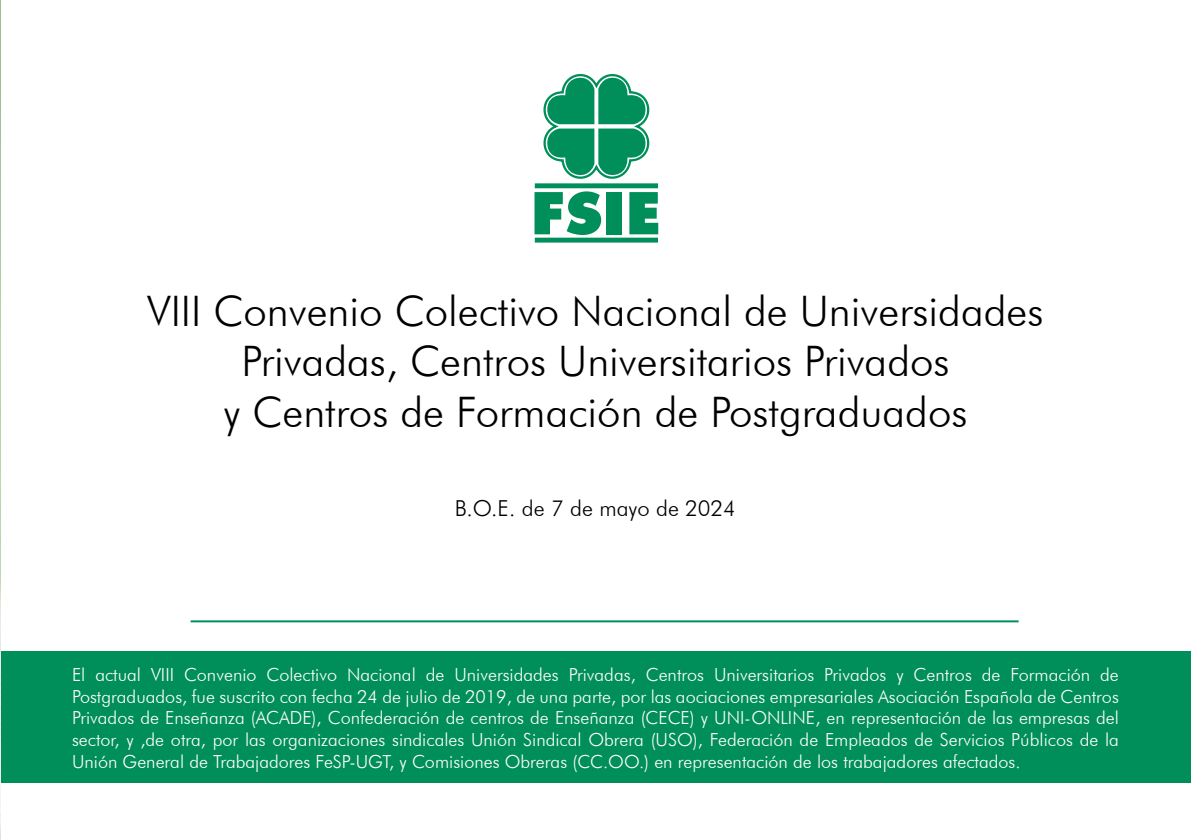
<style>
.page{position:relative;width:1191px;height:840px;background:#fff}
.page>*{position:absolute;margin:0;border:0;box-sizing:border-box;transform-origin:0 0}
.t1{font:300 42px/50.4px "Futura BT";color:#000;text-align:center}
.t2{font:300 22px "Futura BT";color:#000}
.t3{font:300 18px/21.6px "Futura BT";color:#fff;text-align:justify}
</style>
<div class="page">
<hr style="left:191px;top:620px;width:827px;height:2px;background:#008f5b">
<div style="left:1px;top:651px;width:1190px;height:131px;background:#008f5b"></div>
<img style="left:0;top:0;width:1px;height:839px">
<div style="left:535px;top:237px;width:123px;height:5px;background:#008f5b"></div>
<div style="left:535px;top:183px;width:123px;height:5px;background:#008f5b"></div>
<svg style="left:534px;top:191px;width:67px;height:44px"></svg>
<div style="left:606px;top:192px;width:16px;height:42px;background:#008f5b"></div>
<svg style="left:629px;top:192px;width:29px;height:42px"></svg>
<svg style="left:538px;top:74px;width:116px;height:110px"></svg>
<h1 class="t1" style="left:148px;top:285px;width:897px">VIII Convenio Colectivo Nacional de Universidades<br>Privadas, Centros Universitarios Privados<br>y Centros de Formación de Postgraduados</h1>
<p class="t2" style="left:455px;top:494px;width:282px">B.O.E. de 7 de mayo de 2024</p>
<p class="t3" style="left:72px;top:663px;width:1048px">El actual VIII Convenio Colectivo Nacional de Universidades Privadas, Centros Universitarios Privados y Centros de Formación de Postgraduados, fue suscrito con fecha 24 de julio de 2019, de una parte, por las aociaciones empresariales Asociación Española de Centros Privados de Enseñanza (ACADE), Confederación de centros de Enseñanza (CECE) y UNI-ONLINE, en representación de las empresas del sector, y ,de otra, por las organizaciones sindicales Unión Sindical Obrera (USO), Federación de Empleados de Servicios Públicos de la Unión General de Trabajadores FeSP-UGT, y Comisiones Obreras (CC.OO.) en representación de los trabajadores afectados.</p>
</div>
